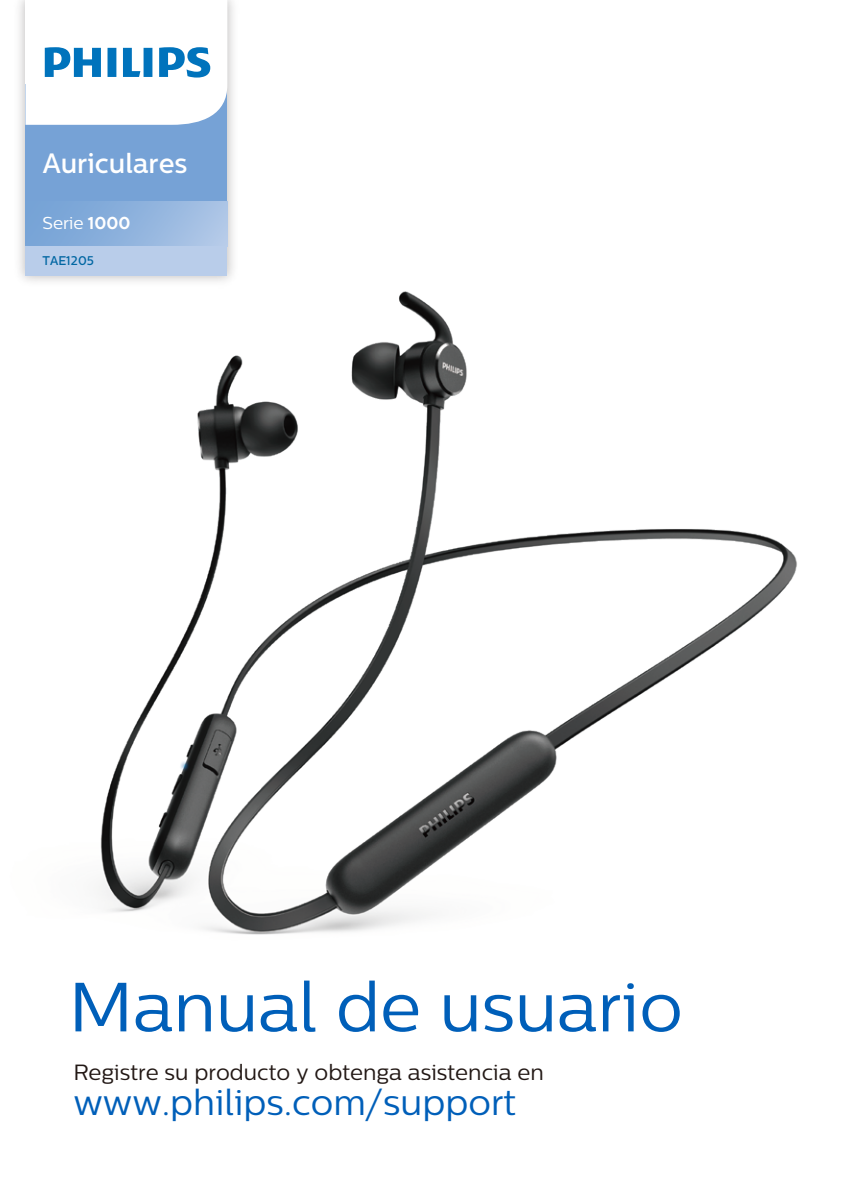
<style>
.page{position:relative;width:842px;height:1191px;background:#fff}
.page>*{position:absolute;margin:0;border:0;box-sizing:border-box;transform-origin:0 0}
.t1{font:69.4px "Centrale Sans";color:#005fb9}
.t2{font:36px "Centrale Sans";color:#005fb9}
.t3{font:500 27.6px "Centrale Sans";color:#fff}
.t4{font:22px "Centrale Sans";color:#221815}
.t5{font:17.2px "Centrale Sans";color:#fff}
.t6{font:500 12.6px "Centrale Sans";color:#0066a2}
.s1{font-weight:700}
</style>
<div class="page">
<img style="left:98px;top:291px;width:699px;height:644px">
<img style="left:19px;top:0;width:224px;height:292px">
<div style="left:25px;top:85px;width:202px;height:117px;background:#76a2d6"></div>
<svg style="left:25px;top:0;width:202px;height:125px"></svg>
<svg style="left:25px;top:202px;width:202px;height:44px;background:#8eb2dd"></svg>
<div style="left:25px;top:246px;width:202px;height:30px;background:#b9cdea"></div>
<p class="t3" style="left:43px;top:148px;width:146px">Auriculares</p>
<p class="t5" style="left:43px;top:213px;width:89px">Serie <span class="s1">1000</span></p>
<p class="t6" style="left:43px;top:254px;width:53px">TAE1205</p>
<h1 class="t1" style="left:69px;top:967px;width:616px">Manual de usuario</h1>
<p class="t4" style="left:73px;top:1059px;width:472px">Registre su producto y obtenga asistencia en</p>
<h2 class="t2" style="left:73px;top:1082px;width:444px">www.philips.com/support</h2>
</div>
